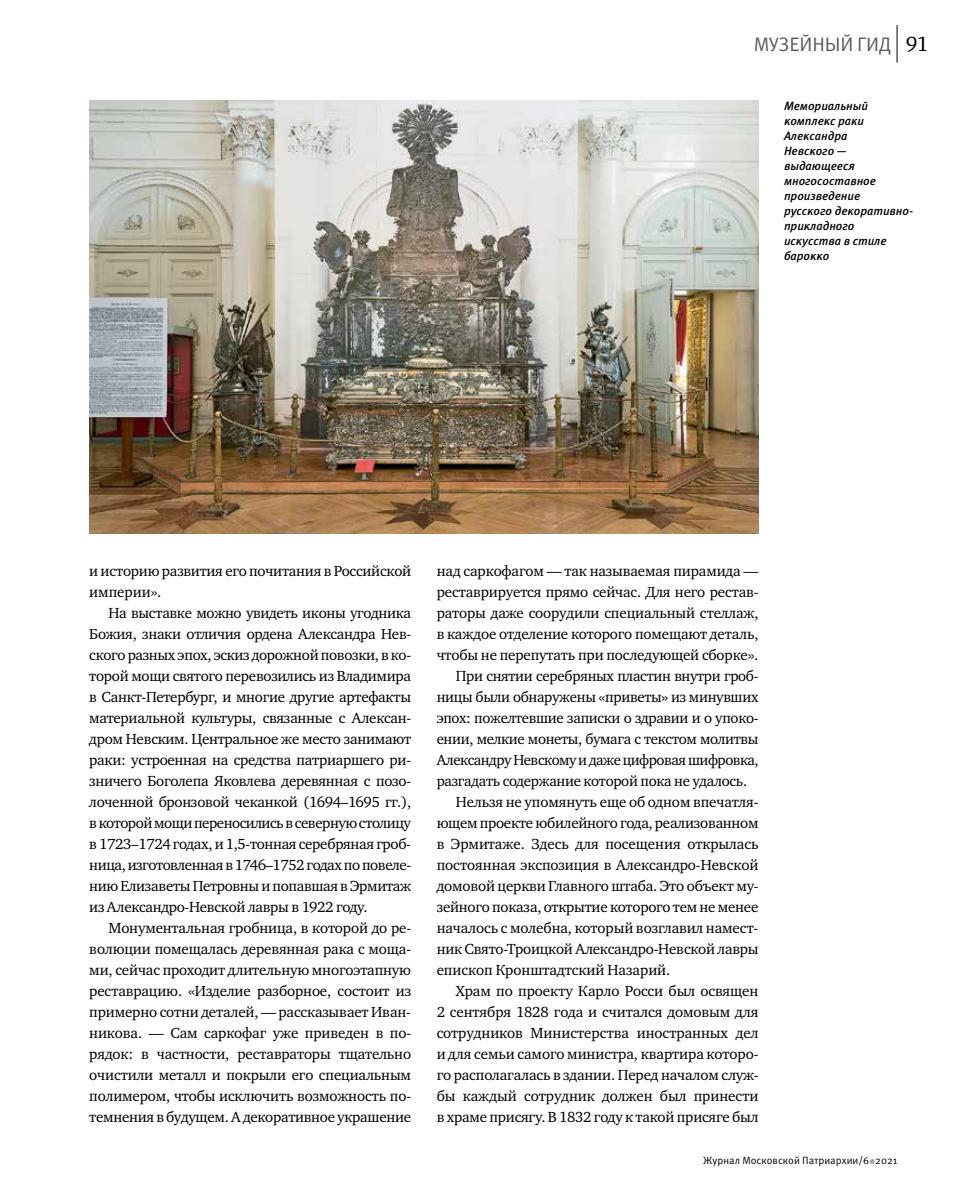
<style>
.page{position:relative;width:957px;height:1191px;background:#fff}
.page>*{position:absolute;margin:0;border:0;box-sizing:border-box;transform-origin:0 0}
.t1{font:19.5px "Meta Pro";letter-spacing:-.005em;color:#58595b}
.t2{font:15px/21px "Charter ITC";letter-spacing:-.01em;color:#000;text-align:justify}
.t3{font:15px "Charter ITC";letter-spacing:-.03em;color:#000}
.t4{font:italic 500 12px/15px "Meta Pro";letter-spacing:-.005em;color:#000}
.t5{font:10.5px "Meta Pro";color:#000}
.s1{font-family:"Charter ITC";font-size:21px;color:#000}
</style>
<div class="page">
<hr style="left:896px;top:25px;width:1px;height:38px;background:#000">
<svg style="left:869px;top:1159px;width:6px;height:5px"></svg>
<img style="left:89px;top:101px;width:669px;height:433px">
<h1 class="t1" style="left:754px;top:32px;width:176px">МУЗЕЙНЫЙ ГИД <span class="s1">91</span></h1>
<p class="t4" style="left:784px;top:99px;width:131px">Мемориальный комплекс раки<br>Александра<br>Невского — выдающееся многосоставное произведение<br>русского декоративно&shy;прикладного искусства в стиле барокко</p>
<p class="t2" style="left:89px;top:560px;width:323px">и историю развития его почитания в Российской империи».</p>
<p class="t2" style="left:89px;top:602px;width:323px;text-indent:19px">На выставке можно увидеть иконы угодника Божия, знаки отличия ордена Александра Нев&shy;ского разных эпох, эскиз дорожной повозки, в ко&shy;торой мощи святого перевозились из Владимира в Санкт-Петербург, и многие другие артефакты материальной культуры, связанные с Алексан&shy;дром Невским. Центральное же место занимают раки: устроенная на средства патриаршего ри&shy;зничего Боголепа Яковлева деревянная с позо&shy;лоченной бронзовой чеканкой (1694–1695 гг.), вкоторой мощи переносились всеверную столицу в 1723–1724 годах, и 1,5-тонная серебряная гроб&shy;ница, изготовленная в 1746–1752 годах по повеле&shy;нию Елизаветы Петровны и попавшая в Эрмитаж из Александро-Невской лавры в 1922 году.</p>
<p class="t2" style="left:89px;top:917px;width:323px;text-indent:19px">Монументальная гробница, в которой до ре&shy;волюции помещалась деревянная рака с моща&shy;ми, сейчас проходит длительную многоэтапную реставрацию. «Изделие разборное, состоит из примерно сотни деталей, — рассказывает Иван&shy;никова. — Сам саркофаг уже приведен в по&shy;рядок: в частности, реставраторы тщательно очистили металл и покрыли его специальным полимером, чтобы исключить возможность по&shy;темнения в будущем. А декоративное украшение</p>
<p class="t2" style="left:437px;top:560px;width:323px">над саркофагом — так называемая пирамида —</p>
<p class="t2" style="left:437px;top:581px;width:323px">реставрируется прямо сейчас. Для него рестав-</p>
<p class="t2" style="left:437px;top:602px;width:323px">раторы даже соорудили специальный стеллаж,</p>
<p class="t2" style="left:437px;top:623px;width:323px">в каждое отделение которого помещают деталь,</p>
<p class="t2" style="left:437px;top:644px;width:323px">чтобы не перепутать при последующей сборке».</p>
<p class="t2" style="left:456px;top:665px;width:304px">При снятии серебряных пластин внутри гроб-</p>
<p class="t2" style="left:437px;top:686px;width:323px">ницы были обнаружены «приветы» из минувших</p>
<p class="t2" style="left:437px;top:707px;width:323px">эпох: пожелтевшие записки о здравии и о упоко-</p>
<p class="t2" style="left:437px;top:728px;width:323px">ении, мелкие монеты, бумага с текстом молитвы</p>
<p class="t3" style="left:437px;top:750px;width:323px">Александру Невскому и даже цифровая шифровка,</p>
<p class="t2" style="left:437px;top:770px;width:312px">разгадать содержание которой пока не удалось.</p>
<p class="t2" style="left:456px;top:791px;width:304px">Нельзя не упомянуть еще об одном впечатля-</p>
<p class="t2" style="left:437px;top:812px;width:323px">ющем проекте юбилейного года, реализованном</p>
<p class="t2" style="left:437px;top:833px;width:323px">в Эрмитаже. Здесь для посещения открылась</p>
<p class="t2" style="left:437px;top:854px;width:323px">постоянная экспозиция в Александро-Невской</p>
<p class="t2" style="left:437px;top:875px;width:323px">домовой церкви Главного штаба. Это объект му-</p>
<p class="t2" style="left:437px;top:896px;width:323px">зейного показа, открытие которого тем не менее</p>
<p class="t2" style="left:437px;top:917px;width:323px">началось с молебна, который возглавил намест-</p>
<p class="t2" style="left:437px;top:938px;width:323px">ник Свято-Троицкой Александро-Невской лавры</p>
<p class="t2" style="left:437px;top:959px;width:235px">епископ Кронштадтский Назарий.</p>
<p class="t2" style="left:456px;top:980px;width:304px">Храм по проекту Карло Росси был освящен</p>
<p class="t2" style="left:437px;top:1001px;width:323px">2 сентября 1828 года и считался домовым для</p>
<p class="t2" style="left:437px;top:1022px;width:323px">сотрудников Министерства иностранных дел</p>
<p class="t2" style="left:437px;top:1043px;width:323px">и для семьи самого министра, квартира которо-</p>
<p class="t2" style="left:437px;top:1064px;width:323px">го располагалась в здании. Перед началом служ-</p>
<p class="t2" style="left:437px;top:1085px;width:323px">бы каждый сотрудник должен был принести</p>
<p class="t2" style="left:437px;top:1106px;width:323px">в храме присягу. В 1832 году к такой присяге был</p>
<p class="t5" style="left:703px;top:1153px;width:196px">Журнал Московской Патриархии/6 2021</p>
</div>
